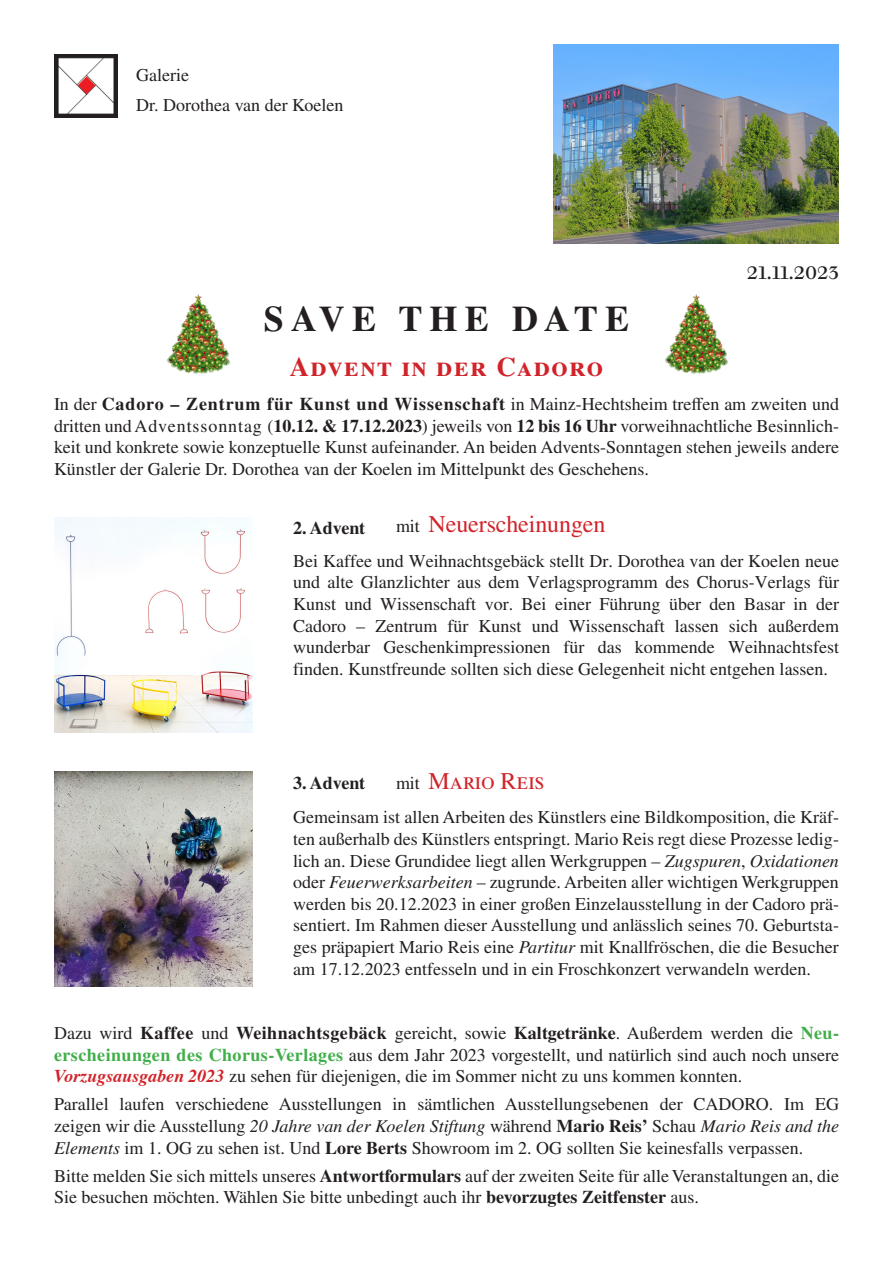
<style>
.page{position:relative;width:893px;height:1263px;background:#fff}
.page>*{position:absolute;margin:0;border:0;box-sizing:border-box;transform-origin:0 0}
.t1{font:700 36px "Times LT Pro";letter-spacing:.2em;color:#231f20}
.t2{font:700 27px "Times LT Pro";letter-spacing:.05em;color:#d1232a}
.t3{font:24px "Times LT Pro";letter-spacing:-.005em;color:#d1232a}
.t4{font:18px/21.6px "Times LT Pro";color:#231f20;text-align:justify}
.t5{font:700 18px "Times LT Pro";letter-spacing:-.005em;color:#231f20}
.t6{font:18px "Walbaum 12 pt";color:#231f20}
.s1{font-weight:700}
.s2{font-size:18px;color:#231f20}
.s3{font-style:italic}
.s4{font-weight:700;color:#40ae49}
.s5{font-family:"Times";font-weight:700;font-style:italic;color:#d1232a}
</style>
<div class="page">
<img style="left:54px;top:772px;width:199px;height:214px">
<img style="left:54px;top:518px;width:199px;height:214px">
<img style="left:553px;top:44px;width:286px;height:199px">
<img style="left:54px;top:54px;width:64px;height:63px">
<img style="left:167px;top:294px;width:63px;height:80px">
<img style="left:665px;top:294px;width:63px;height:80px">
<p class="t4" style="left:136px;top:64px;width:54px">Galerie</p>
<p class="t4" style="left:136px;top:94px;width:209px">Dr. Dorothea van der Koelen</p>
<p class="t6" style="left:747px;top:256px;width:94px">21.11.2023</p>
<p class="t1" style="left:264px;top:297px;width:367px">SAVE THE DATE</p>
<p class="t2" style="left:290px;top:350px;width:315px">Advent in der Cadoro</p>
<p class="t4" style="left:54px;top:393px;width:786px">In der <span class="s1">Cadoro – Zentrum für Kunst und Wissenschaft</span> in Mainz-Hechtsheim treffen am zweiten und dritten und Adventssonntag (<span class="s1">10.12. &amp; 17.12.2023</span>) jeweils von <span class="s1">12 bis 16 Uhr</span> vorweihnachtliche Besinnlich&shy;keit und konkrete sowie konzeptuelle Kunst aufeinander. An beiden Advents-Sonntagen stehen jeweils andere Künstler der Galerie Dr. Dorothea van der Koelen im Mittelpunkt des Geschehens.</p>
<p class="t5" style="left:293px;top:517px;width:74px">2. Advent</p>
<p class="t3" style="left:396px;top:510px;width:211px"><span class="s2">mit</span> Neuerscheinungen</p>
<p class="t4" style="left:293px;top:550px;width:547px">Bei Kaffee und Weihnachtsgebäck stellt Dr. Dorothea van der Koelen neue und alte Glanzlichter aus dem Verlagsprogramm des Chorus-Verlags für Kunst und Wissenschaft vor. Bei einer Führung über den Basar in der Cadoro – Zentrum für Kunst und Wissenschaft lassen sich außerdem wunderbar Geschenkimpressionen für das kommende Weihnachtsfest finden. Kunstfreunde sollten sich diese Gelegenheit nicht entgehen lassen.</p>
<p class="t5" style="left:293px;top:772px;width:74px">3. Advent</p>
<p class="t3" style="left:396px;top:767px;width:150px"><span class="s2">mit</span> Mario Reis</p>
<p class="t4" style="left:293px;top:806px;width:547px">Gemeinsam ist allen Arbeiten des Künstlers eine Bildkomposition, die Kräf&shy;ten außerhalb des Künstlers entspringt. Mario Reis regt diese Prozesse ledig&shy;lich an. Diese Grundidee liegt allen Werkgruppen – <span class="s3">Zugspuren</span>, <span class="s3">Oxidationen </span>oder <span class="s3">Feuerwerksarbeiten</span> – zugrunde. Arbeiten aller wichtigen Werkgruppen werden bis 20.12.2023 in einer großen Einzelausstellung in der Cadoro prä&shy;sentiert. Im Rahmen dieser Ausstellung und anlässlich seines 70. Geburtsta&shy;ges präpapiert Mario Reis eine <span class="s3">Partitur</span> mit Knallfröschen, die die Besucher am 17.12.2023 entfesseln und in ein Froschkonzert verwandeln werden.</p>
<p class="t4" style="left:54px;top:1022px;width:786px">Dazu wird <span class="s1">Kaffee</span> und <span class="s1">Weihnachtsgebäck</span> gereicht, sowie <span class="s1">Kaltgetränke</span>. Außerdem werden die <span class="s4">Neu&shy;erscheinungen des Chorus-Verlages</span> aus dem Jahr 2023 vorgestellt, und natürlich sind auch noch unsere <span class="s5">Vorzugsausgaben 2023</span> zu sehen für diejenigen, die im Sommer nicht zu uns kommen konnten.</p>
<p class="t4" style="left:54px;top:1093px;width:786px">Parallel laufen verschiedene Ausstellungen in sämtlichen Ausstellungsebenen der CADORO. Im EG zeigen wir die Ausstellung <span class="s3">20 Jahre van der Koelen Stiftung</span> während <span class="s1">Mario Reis’</span> Schau <span class="s3">Mario Reis and the Elements</span> im 1. OG zu sehen ist. Und <span class="s1">Lore Berts</span> Showroom im 2. OG sollten Sie keinesfalls verpassen.</p>
<p class="t4" style="left:54px;top:1165px;width:786px">Bitte melden Sie sich mittels unseres <span class="s1">Antwortformulars</span> auf der zweiten Seite für alle Veranstaltungen an, die<br>Sie besuchen möchten. Wählen Sie bitte unbedingt auch ihr <span class="s1">bevorzugtes Zeitfenster</span> aus.</p>
</div>
